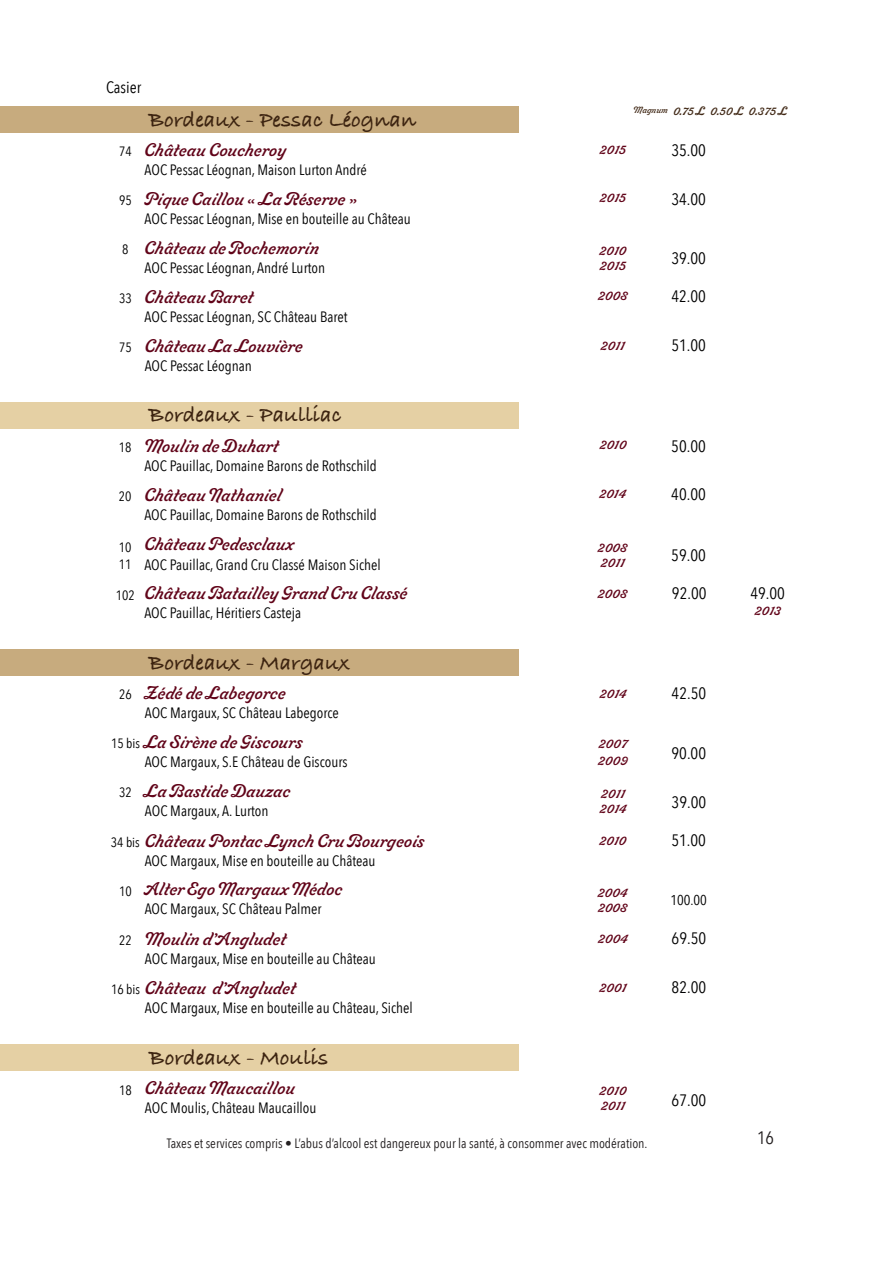
<style>
.page{position:relative;width:893px;height:1263px;background:#fff}
.page>*{position:absolute;margin:0;border:0;box-sizing:border-box;transform-origin:0 0}
.t1{font:700 22.5px "Bradley Hand ITCTT";color:#3c2310}
.t2{font:18px "Livermore Script ATF";color:#610419}
.t3{font:18px "Avenir Next Condensed";color:#231f20}
.t4{font:16.5px "Avenir Next Condensed";color:#000001}
.t5{font:15px "Avenir Next Condensed";color:#000001}
.t6{font:14.25px "Avenir Next Condensed";color:#000001}
.t7{font:13.5px/15px "Livermore Script ATF";color:#610419}
.t8{font:13.5px "Avenir Next Condensed";color:#231f20}
.t9{font:13.5px/16.5px "Avenir Next Condensed";color:#000001}
.t10{font:12px "Livermore Script ATF Rough No.1";color:#3c2310}
</style>
<div class="page">
<div style="left:0;top:402px;width:519px;height:27px;background:#e5d0a4"></div>
<div style="left:0;top:107px;width:519px;height:26px;background:#c7ab7e"></div>
<div style="left:0;top:650px;width:519px;height:26px;background:#c7ab7e"></div>
<div style="left:0;top:1045px;width:519px;height:26px;background:#e5d0a4"></div>
<p class="t4" style="left:106px;top:74px;width:37px">Casier</p>
<p class="t9" style="left:119px;top:143px;width:14px">74</p>
<p class="t9" style="left:119px;top:191px;width:14px">95</p>
<p class="t9" style="left:122px;top:240px;width:8px">8</p>
<p class="t9" style="left:119px;top:289px;width:14px">33</p>
<p class="t9" style="left:119px;top:338px;width:14px">75</p>
<h1 class="t1" style="left:149px;top:102px;width:269px">Bordeaux - Pessac Léognan</h1>
<p class="t2" style="left:145px;top:137px;width:143px">Château Coucheroy</p>
<p class="t5" style="left:145px;top:157px;width:224px">AOC Pessac Léognan, Maison Lurton André</p>
<p class="t2" style="left:145px;top:186px;width:214px">Pique Caillou « La Réserve »</p>
<p class="t5" style="left:145px;top:206px;width:268px">AOC Pessac Léognan, Mise en bouteille au Château</p>
<p class="t2" style="left:145px;top:235px;width:176px">Château de Rochemorin</p>
<p class="t5" style="left:145px;top:255px;width:182px">AOC Pessac Léognan, André Lurton</p>
<p class="t2" style="left:145px;top:284px;width:110px">Château Baret</p>
<p class="t5" style="left:145px;top:304px;width:204px">AOC Pessac Léognan, SC Château Baret</p>
<p class="t2" style="left:145px;top:333px;width:159px">Château La Louvière</p>
<p class="t5" style="left:145px;top:353px;width:109px">AOC Pessac Léognan</p>
<p class="t10" style="left:634px;top:103px;width:155px"><sup>Magnum</sup> 0.75 L 0.50 L 0.375 L</p>
<p class="t7" style="left:599px;top:142px;width:28px">2015</p>
<p class="t4" style="left:671px;top:136px;width:36px">35.00</p>
<p class="t7" style="left:599px;top:190px;width:28px">2015</p>
<p class="t4" style="left:671px;top:185px;width:36px">34.00</p>
<p class="t7" style="left:599px;top:243px;width:29px">2010<br>2015</p>
<p class="t4" style="left:671px;top:244px;width:36px">39.00</p>
<p class="t7" style="left:598px;top:287px;width:31px">2008</p>
<p class="t4" style="left:671px;top:282px;width:36px">42.00</p>
<p class="t7" style="left:601px;top:338px;width:26px">2011</p>
<p class="t4" style="left:671px;top:332px;width:36px">51.00</p>
<h1 class="t1" style="left:149px;top:398px;width:194px">Bordeaux - Paulliac</h1>
<p class="t9" style="left:119px;top:438px;width:14px">18</p>
<p class="t9" style="left:119px;top:488px;width:14px">20</p>
<p class="t2" style="left:144px;top:433px;width:136px">Moulin de Duhart</p>
<p class="t5" style="left:144px;top:453px;width:234px">AOC Pauillac, Domaine Barons de Rothschild</p>
<p class="t2" style="left:144px;top:482px;width:139px">Château Nathaniel</p>
<p class="t5" style="left:144px;top:502px;width:234px">AOC Pauillac, Domaine Barons de Rothschild</p>
<p class="t7" style="left:599px;top:437px;width:29px">2010</p>
<p class="t4" style="left:671px;top:432px;width:36px">50.00</p>
<p class="t7" style="left:599px;top:485px;width:28px">2014</p>
<p class="t4" style="left:671px;top:481px;width:36px">40.00</p>
<p class="t9" style="left:119px;top:539px;width:14px">10<br>11</p>
<p class="t9" style="left:116px;top:586px;width:21px">102</p>
<p class="t2" style="left:144px;top:531px;width:151px">Château Pedesclaux</p>
<p class="t5" style="left:144px;top:551px;width:238px">AOC Pauillac, Grand Cru Classé Maison Sichel</p>
<p class="t2" style="left:144px;top:581px;width:264px">Château Batailley Grand Cru Classé</p>
<p class="t5" style="left:144px;top:600px;width:158px">AOC Pauillac, Héritiers Casteja</p>
<p class="t7" style="left:598px;top:539px;width:31px">2008<br>2011</p>
<p class="t4" style="left:671px;top:541px;width:36px">59.00</p>
<p class="t7" style="left:598px;top:585px;width:31px">2008</p>
<p class="t4" style="left:672px;top:579px;width:36px">92.00</p>
<p class="t4" style="left:750px;top:579px;width:36px">49.00</p>
<p class="t7" style="left:754px;top:603px;width:28px">2013</p>
<p class="t9" style="left:119px;top:686px;width:14px">26</p>
<h1 class="t1" style="left:149px;top:645px;width:202px">Bordeaux - Margaux</h1>
<p class="t2" style="left:145px;top:681px;width:142px">Zédé de Labegorce</p>
<p class="t5" style="left:145px;top:700px;width:195px">AOC Margaux, SC Château Labegorce</p>
<p class="t7" style="left:599px;top:685px;width:28px">2014</p>
<p class="t4" style="left:672px;top:679px;width:36px">42.50</p>
<p class="t2" style="left:145px;top:729px;width:160px">La Sirène de Giscours</p>
<p class="t5" style="left:145px;top:749px;width:204px">AOC Margaux, S.E Château de Giscours</p>
<p class="t9" style="left:111px;top:734px;width:31px">15 bis</p>
<p class="t7" style="left:598px;top:735px;width:31px;line-height:16.5px">2007<br>2009</p>
<p class="t4" style="left:671px;top:739px;width:36px">90.00</p>
<p class="t9" style="left:119px;top:783px;width:14px">32</p>
<p class="t2" style="left:145px;top:778px;width:147px">La Bastide Dauzac</p>
<p class="t5" style="left:145px;top:798px;width:125px">AOC Margaux, A. Lurton</p>
<p class="t7" style="left:599px;top:786px;width:28px">2011<br>2014</p>
<p class="t4" style="left:672px;top:788px;width:36px">39.00</p>
<p class="t2" style="left:145px;top:828px;width:281px">Château Pontac Lynch Cru Bourgeois</p>
<p class="t5" style="left:145px;top:847px;width:232px">AOC Margaux, Mise en bouteille au Château</p>
<p class="t2" style="left:145px;top:877px;width:199px">Alter Ego Margaux Médoc</p>
<p class="t5" style="left:145px;top:896px;width:178px">AOC Margaux, SC Château Palmer</p>
<p class="t9" style="left:111px;top:833px;width:31px">34 bis</p>
<p class="t9" style="left:119px;top:882px;width:14px">10</p>
<p class="t7" style="left:599px;top:832px;width:29px">2010</p>
<p class="t4" style="left:671px;top:826px;width:36px">51.00</p>
<p class="t7" style="left:598px;top:884px;width:31px">2004<br>2008</p>
<p class="t6" style="left:670px;top:888px;width:38px">100.00</p>
<p class="t2" style="left:145px;top:926px;width:143px">Moulin d’Angludet</p>
<p class="t5" style="left:145px;top:946px;width:232px">AOC Margaux, Mise en bouteille au Château</p>
<p class="t9" style="left:119px;top:931px;width:14px">22</p>
<p class="t7" style="left:598px;top:930px;width:31px">2004</p>
<p class="t4" style="left:672px;top:924px;width:36px">69.50</p>
<p class="t2" style="left:145px;top:975px;width:152px">Château d’Angludet</p>
<p class="t5" style="left:145px;top:995px;width:269px">AOC Margaux, Mise en bouteille au Château, Sichel</p>
<p class="t9" style="left:111px;top:980px;width:31px">16 bis</p>
<p class="t7" style="left:599px;top:980px;width:29px">2001</p>
<p class="t4" style="left:672px;top:973px;width:36px">82.00</p>
<p class="t9" style="left:119px;top:1081px;width:14px">18</p>
<h1 class="t1" style="left:149px;top:1040px;width:181px">Bordeaux - Moulis</h1>
<p class="t2" style="left:145px;top:1076px;width:152px">Château Maucaillou</p>
<p class="t5" style="left:145px;top:1095px;width:173px">AOC Moulis, Château Maucaillou</p>
<p class="t7" style="left:599px;top:1083px;width:29px">2010<br>2011</p>
<p class="t4" style="left:672px;top:1086px;width:36px">67.00</p>
<p class="t8" style="left:167px;top:1131px;width:482px">Taxes et services compris • L’abus d’alcool est dangereux pour la santé, à consommer avec modération.</p>
<p class="t3" style="left:757px;top:1122px;width:18px">16</p>
</div>
